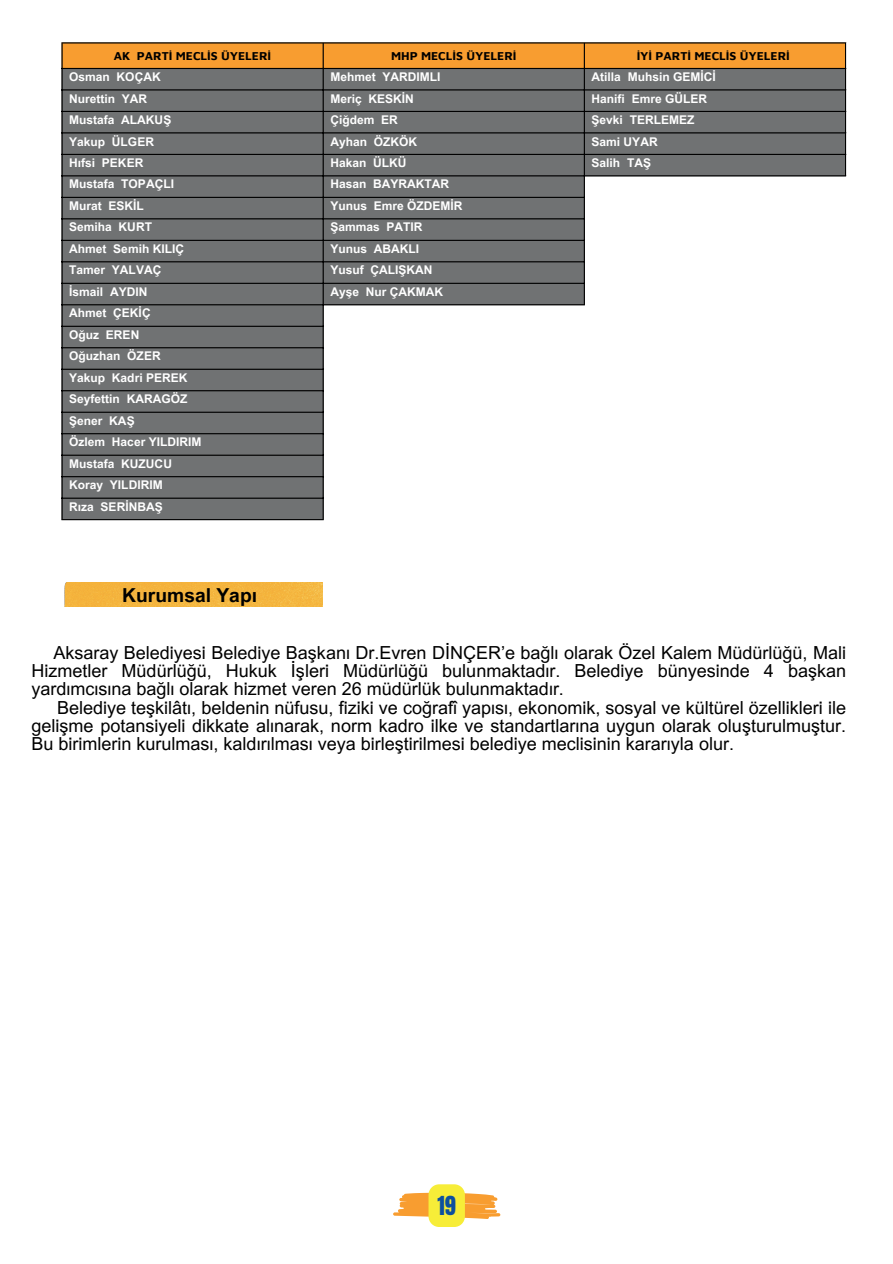
<style>
.page{position:relative;width:893px;height:1264px;background:#fff}
.page>*{position:absolute;margin:0;border:0;box-sizing:border-box;transform-origin:0 0}
.t1{font:22.2px "Anton";color:#0d4f9e}
.t2{font:700 19.2px "Arial MT Pro";color:#000}
.t3{font:18px/18px "Arial MT Pro";color:#000}
.t4{font:700 12px "Arial MT Pro";color:#fff}
.t5{font:700 12px "Maven Pro";color:#000}
</style>
<div class="page">
<svg style="left:393px;top:1184px;width:107px;height:42px"></svg>
<div style="left:63px;top:44px;width:781px;height:24px;background:#f89d30"></div>
<svg style="left:63px;top:69px;width:782px;height:450px;fill:#707273"></svg>
<hr style="left:61px;top:44px;width:2px;height:475px;background:#000">
<hr style="left:322px;top:44px;width:2px;height:475px;background:#000">
<hr style="left:583px;top:44px;width:2px;height:260px;background:#000">
<hr style="left:844px;top:44px;width:2px;height:131px;background:#000">
<hr style="left:61px;top:42px;width:785px;height:2px;background:#000">
<hr style="left:61px;top:68px;width:785px;height:1px;background:#000">
<hr style="left:61px;top:89px;width:785px;height:1px;background:#000">
<hr style="left:61px;top:111px;width:785px;height:1px;background:#000">
<hr style="left:61px;top:132px;width:785px;height:1px;background:#000">
<hr style="left:61px;top:154px;width:785px;height:1px;background:#000">
<hr style="left:61px;top:175px;width:785px;height:1px;background:#000">
<hr style="left:61px;top:197px;width:524px;height:1px;background:#000">
<hr style="left:61px;top:218px;width:524px;height:1px;background:#000">
<hr style="left:61px;top:240px;width:524px;height:1px;background:#000">
<hr style="left:61px;top:261px;width:524px;height:1px;background:#000">
<hr style="left:61px;top:283px;width:524px;height:1px;background:#000">
<hr style="left:61px;top:304px;width:524px;height:1px;background:#000">
<hr style="left:61px;top:326px;width:263px;height:1px;background:#000">
<hr style="left:61px;top:347px;width:263px;height:1px;background:#000">
<hr style="left:61px;top:369px;width:263px;height:1px;background:#000">
<hr style="left:61px;top:390px;width:263px;height:1px;background:#000">
<hr style="left:61px;top:411px;width:263px;height:2px;background:#000">
<hr style="left:61px;top:433px;width:263px;height:1px;background:#000">
<hr style="left:61px;top:454px;width:263px;height:2px;background:#000">
<hr style="left:61px;top:476px;width:263px;height:1px;background:#000">
<hr style="left:61px;top:497px;width:263px;height:1px;background:#000">
<hr style="left:61px;top:519px;width:263px;height:1px;background:#000">
<img style="left:64px;top:582px;width:258px;height:24px">
<p class="t5" style="left:114px;top:47px;width:159px">i PARTİ MECLİS ÜYELERİ</p>
<p class="t5" style="left:391px;top:47px;width:127px">MHP MECLİS ÜYELERİ</p>
<p class="t5" style="left:630px;top:47px;width:161px">i İYİ PARTİ MECLİS ÜYELERİ</p>
<p class="t4" style="left:69px;top:70px;width:93px">i KOÇAK</p>
<p class="t4" style="left:330px;top:70px;width:112px">i YARDIMLI</p>
<p class="t4" style="left:591px;top:70px;width:126px">iii Muhsin GEMİCİ</p>
<p class="t4" style="left:69px;top:91px;width:79px">Nurettin i</p>
<p class="t4" style="left:330px;top:91px;width:85px">iii KESKİN</p>
<p class="t4" style="left:591px;top:91px;width:117px">iiii Emre GÜLER</p>
<p class="t4" style="left:69px;top:113px;width:104px">Mustafa ALAKUŞ</p>
<p class="t4" style="left:330px;top:113px;width:69px">Çiğdem ER</p>
<p class="t4" style="left:591px;top:113px;width:104px">ii TERLEMEZ</p>
<p class="t4" style="left:69px;top:134px;width:86px">i ÜLGER</p>
<p class="t4" style="left:330px;top:134px;width:88px">i ÖZKÖK</p>
<p class="t4" style="left:591px;top:134px;width:67px">-i-</p>
<p class="t4" style="left:69px;top:156px;width:76px">ii PEKER</p>
<p class="t4" style="left:330px;top:156px;width:76px">i i</p>
<p class="t4" style="left:591px;top:156px;width:61px">iii TAŞ</p>
<p class="t4" style="left:69px;top:177px;width:106px">i TOPAÇLI</p>
<p class="t4" style="left:330px;top:177px;width:120px">i BAYRAKTAR</p>
<p class="t4" style="left:69px;top:199px;width:76px">i ESKİL</p>
<p class="t4" style="left:330px;top:199px;width:134px">i Emre ÖZDEMİR</p>
<p class="t4" style="left:69px;top:220px;width:84px">iii KURT</p>
<p class="t4" style="left:330px;top:220px;width:94px">i PATIR</p>
<p class="t4" style="left:69px;top:242px;width:116px">i Semih KILIÇ</p>
<p class="t4" style="left:330px;top:242px;width:90px">i ABAKLI</p>
<p class="t4" style="left:69px;top:263px;width:94px">i YALVAÇ</p>
<p class="t4" style="left:330px;top:263px;width:104px">i ÇALIŞKAN</p>
<p class="t4" style="left:69px;top:284px;width:80px">iii AYDIN</p>
<p class="t4" style="left:330px;top:284px;width:114px">Ayşe Nur ÇAKMAK</p>
<p class="t4" style="left:69px;top:306px;width:83px">i ÇEKİÇ</p>
<p class="t4" style="left:69px;top:327px;width:72px">i EREN</p>
<p class="t4" style="left:69px;top:349px;width:93px">i ÖZER</p>
<p class="t4" style="left:69px;top:370px;width:120px">Yakup Kadri PEREK</p>
<p class="t4" style="left:69px;top:392px;width:120px">iii KARAGÖZ</p>
<p class="t4" style="left:69px;top:413px;width:67px">Şener KAŞ</p>
<p class="t4" style="left:69px;top:435px;width:134px">Özlem Hacer YILDIRIM</p>
<p class="t4" style="left:69px;top:456px;width:104px">i KUZUCU</p>
<p class="t4" style="left:69px;top:478px;width:95px">i YILDIRIM</p>
<p class="t4" style="left:63px;top:499px;width:102px">i Rıza SERİNBAŞ</p>
<p class="t2" style="left:122px;top:584px;width:136px">Kurumsal Yapı</p>
<p class="t3" style="left:31px;top:645px;width:816px">i Aksaray Belediyesi Belediye Başkanı Dr.Evren DİNÇER’e bağlı olarak Özel Kalem Müdürlüğü, Mali Hizmetler Müdürlüğü, Hukuk İşleri Müdürlüğü bulunmaktadır. Belediye bünyesinde 4 başkan yardımcısına bağlı olarak hizmet veren 26 müdürlük bulunmaktadır.<br>i Belediye teşkilâtı, beldenin nüfusu, fiziki ve coğrafî yapısı, ekonomik, sosyal ve kültürel özellikleri ile gelişme potansiyeli dikkate alınarak, norm kadro ilke ve standartlarına uygun olarak oluşturulmuştur.<br>Bu birimlerin kurulması, kaldırılması veya birleştirilmesi belediye meclisinin kararıyla olur.</p>
<p class="t1" style="left:437px;top:1193px;width:12px">i</p>
</div>
